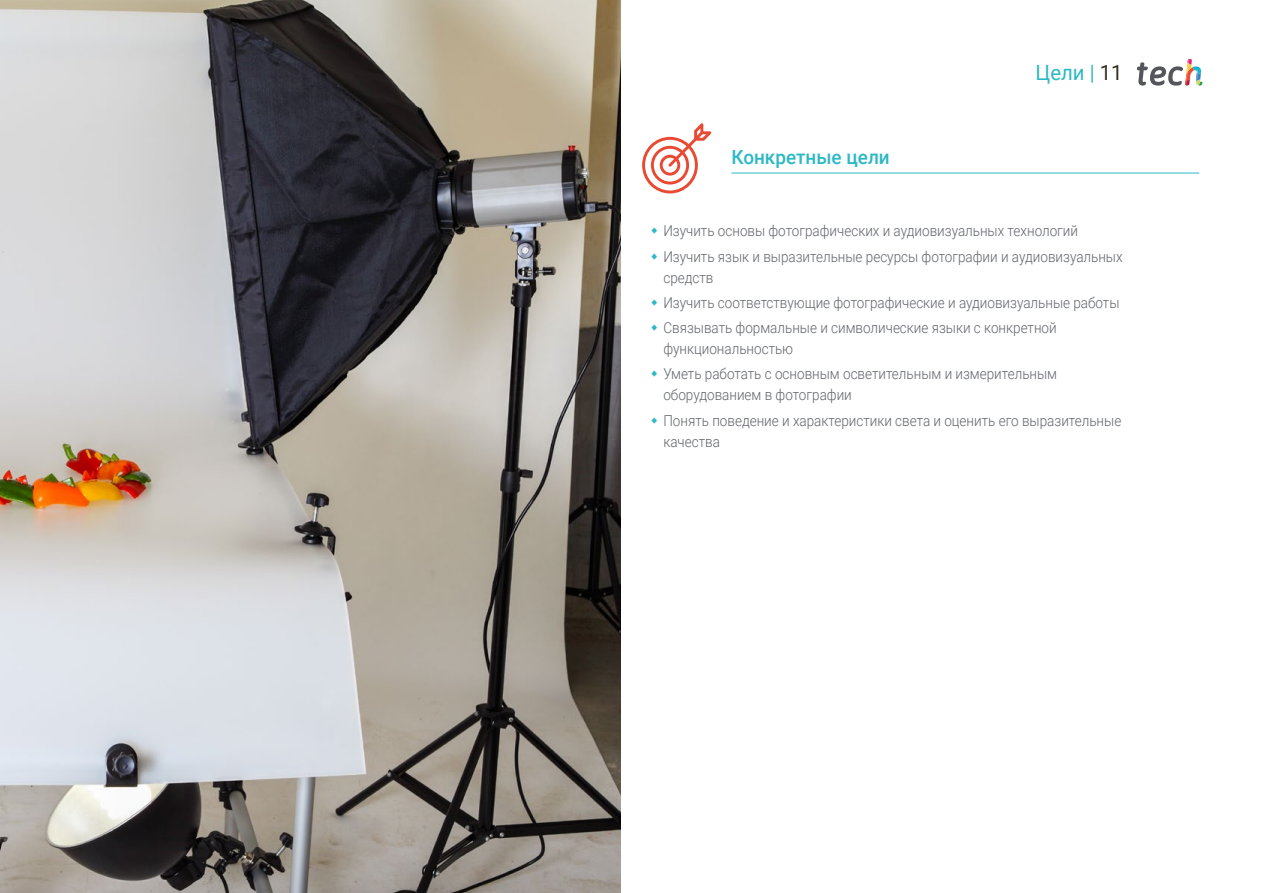
<style>
.page{position:relative;width:1263px;height:893px;background:#fff}
.page>*{position:absolute;margin:0;border:0;box-sizing:border-box;transform-origin:0 0}
.t1{font:21px "Roboto";color:#2db8c5}
.t2{font:500 19.5px "Roboto";color:#2db8c5}
.t3{font:300 15px/25.2px "Roboto";color:#61646a;scale:.9 1}
.s1{color:#312e20}
</style>
<div class="page">
<hr style="left:731px;top:173px;width:468px;height:1px;background:#2db8c5">
<svg style="left:642px;top:123px;width:69px;height:70px"></svg>
<img style="left:0;top:0;width:621px;height:893px">
<svg style="left:1137px;top:59px;width:65px;height:27px"></svg>
<h2 class="t2" style="left:731px;top:144px;width:160px">Конкретные цели</h2>
<h1 class="t1" style="left:1035px;top:57px;width:89px">Цели | <span class="s1">11</span></h1>
<p class="t3" style="left:663px;top:218px;width:512px">Изучить основы фотографических и аудиовизуальных технологий<br>Изучить язык и выразительные ресурсы фотографии и аудиовизуальных</p>
<p class="t3" style="left:663px;top:264px;width:508px">средств<br>Изучить соответствующие фотографические и аудиовизуальные работы<br>Связывать формальные и символические языки с конкретной</p>
<p class="t3" style="left:663px;top:336px;width:439px">функциональностью<br>Уметь работать с основным осветительным и измерительным</p>
<p class="t3" style="left:663px;top:382px;width:510px">оборудованием в фотографии<br>Понять поведение и характеристики света и оценить его выразительные</p>
<p class="t3" style="left:663px;top:428px;width:64px">качества</p>
</div>
